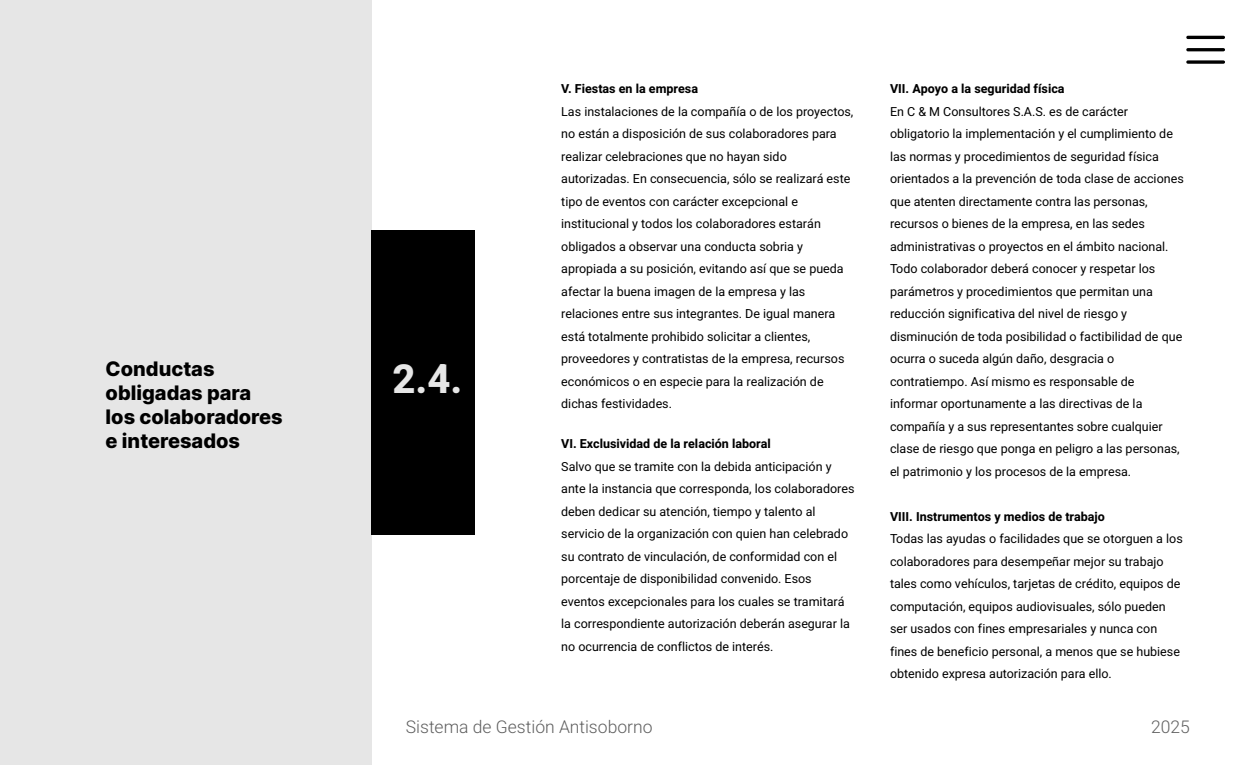
<style>
.page{position:relative;width:1260px;height:765px;background:#fff}
.page>*{position:absolute;margin:0;border:0;box-sizing:border-box;transform-origin:0 0}
.t1{font:800 40.12px "Heebo";color:#e6e6e6}
.t2{font:800 20px/24px "Inter";color:#000}
.t3{font:300 17.5px "Heebo";color:#606060}
.t4{font:12.5px/22.5px "Heebo";color:#000}
.t5{font:700 12.5px "Heebo";color:#000}
</style>
<div class="page">
<div style="left:0;top:0;width:371px;height:765px;background:#e6e6e6"></div>
<div style="left:371px;top:230px;width:104px;height:305px;background:#000"></div>
<svg style="left:1186px;top:36px;width:39px;height:3px"></svg>
<svg style="left:1186px;top:60px;width:39px;height:4px"></svg>
<svg style="left:1186px;top:48px;width:39px;height:3px"></svg>
<h2 class="t2" style="left:106px;top:356px;width:179px">Conductas obligadas para los colaboradores e interesados</h2>
<h1 class="t1" style="left:392px;top:351px;width:72px">2.4.</h1>
<p class="t5" style="left:561px;top:80px;width:138px">V. Fiestas en la empresa</p>
<p class="t4" style="left:561px;top:100px;width:294px">Las instalaciones de la compañía o de los proyectos, no están a disposición de sus colaboradores para realizar celebraciones que no hayan sido autorizadas. En consecuencia, sólo se realizará este tipo de eventos con carácter excepcional e institucional y todos los colaboradores estarán obligados a observar una conducta sobria y apropiada a su posición, evitando así que se pueda afectar la buena imagen de la empresa y las relaciones entre sus integrantes. De igual manera está totalmente prohibido solicitar a clientes, proveedores y contratistas de la empresa, recursos económicos o en especie para la realización de dichas festividades.</p>
<p class="t5" style="left:561px;top:435px;width:211px">VI. Exclusividad de la relación laboral</p>
<p class="t4" style="left:561px;top:455px;width:295px">Salvo que se tramite con la debida anticipación y ante la instancia que corresponda, los colaboradores deben dedicar su atención, tiempo y talento al servicio de la organización con quien han celebrado su contrato de vinculación, de conformidad con el porcentaje de disponibilidad convenido. Esos eventos excepcionales para los cuales se tramitará la correspondiente autorización deberán asegurar la no ocurrencia de conflictos de interés.</p>
<p class="t5" style="left:890px;top:80px;width:176px">VII. Apoyo a la seguridad física</p>
<p class="t4" style="left:890px;top:100px;width:295px">En C &amp; M Consultores S.A.S. es de carácter obligatorio la implementación y el cumplimiento de las normas y procedimientos de seguridad física orientados a la prevención de toda clase de acciones que atenten directamente contra las personas, recursos o bienes de la empresa, en las sedes administrativas o proyectos en el ámbito nacional.<br>Todo colaborador deberá conocer y respetar los parámetros y procedimientos que permitan una reducción significativa del nivel de riesgo y disminución de toda posibilidad o factibilidad de que ocurra o suceda algún daño, desgracia o contratiempo. Así mismo es responsable de informar oportunamente a las directivas de la compañía y a sus representantes sobre cualquier clase de riesgo que ponga en peligro a las personas, el patrimonio y los procesos de la empresa.</p>
<p class="t5" style="left:890px;top:508px;width:216px">VIII. Instrumentos y medios de trabajo</p>
<p class="t4" style="left:890px;top:527px;width:294px">Todas las ayudas o facilidades que se otorguen a los colaboradores para desempeñar mejor su trabajo tales como vehículos, tarjetas de crédito, equipos de computación, equipos audiovisuales, sólo pueden ser usados con fines empresariales y nunca con fines de beneficio personal, a menos que se hubiese obtenido expresa autorización para ello.</p>
<h3 class="t3" style="left:406px;top:714px;width:248px">Sistema de Gestión Antisoborno</h3>
<h3 class="t3" style="left:1151px;top:714px;width:40px">2025</h3>
</div>
